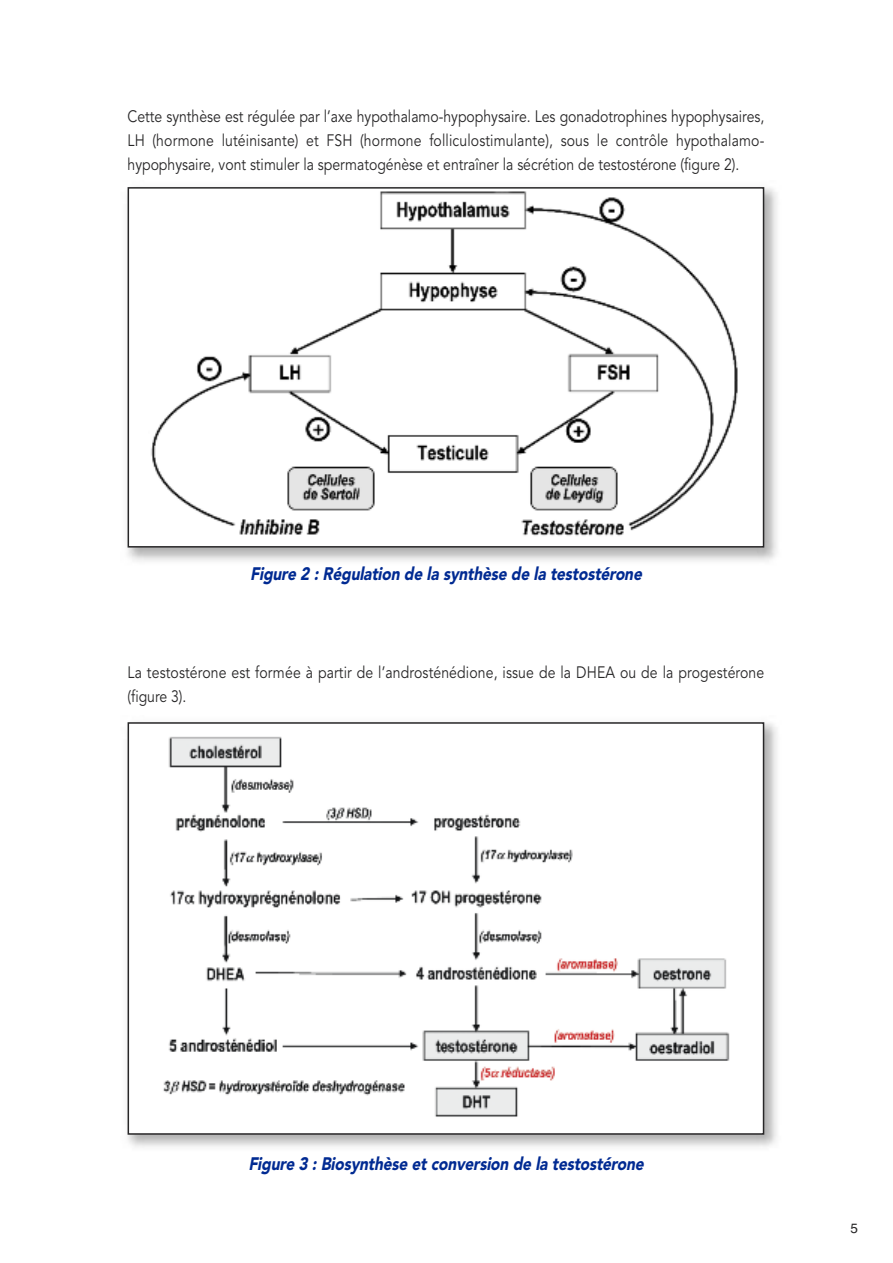
<style>
.page{position:relative;width:893px;height:1263px;background:#fff}
.page>*{position:absolute;margin:0;border:0;box-sizing:border-box;transform-origin:0 0}
.t1{font:italic 900 18px "Avenir";color:#002a92;scale:.85 1}
.t2{font:16.5px/24px "Avenir";letter-spacing:.01em;color:#272627;text-align:justify;scale:.85 1}
.t3{font:13.5px "Helvetica";color:#272627}
</style>
<div class="page">
<img style="left:127px;top:187px;width:650px;height:374px">
<div style="left:128px;top:188px;width:635px;height:359px;background:#fff"></div>
<img style="left:151px;top:191px;width:587px;height:345px">
<div style="left:128px;top:187px;width:636px;height:361px;border:2px solid #272627"></div>
<img style="left:127px;top:722px;width:650px;height:425px">
<div style="left:128px;top:723px;width:635px;height:411px;background:#fff"></div>
<img style="left:163px;top:736px;width:567px;height:381px">
<div style="left:128px;top:722px;width:636px;height:413px;border:2px solid #272627"></div>
<p class="t2" style="left:128px;top:105px;width:751px">Cette synthèse est régulée par l’axe hypothalamo-hypophysaire. Les gonadotrophines hypophysaires, LH (hormone lutéinisante) et FSH (hormone folliculostimulante), sous le contrôle hypothalamo&shy;hypophysaire, vont stimuler la spermatogénèse et entraîner la sécrétion de testostérone (figure 2).</p>
<p class="t1" style="left:250px;top:567px;width:466px">Figure 2 : Régulation de la synthèse de la testostérone</p>
<p class="t2" style="left:128px;top:662px;width:751px">La testostérone est formée à partir de l’androsténédione, issue de la DHEA ou de la progestérone (figure 3).</p>
<p class="t1" style="left:248px;top:1156px;width:470px">Figure 3 : Biosynthèse et conversion de la testostérone</p>
<p class="t3" style="left:850px;top:1221px;width:9px">5</p>
</div>
